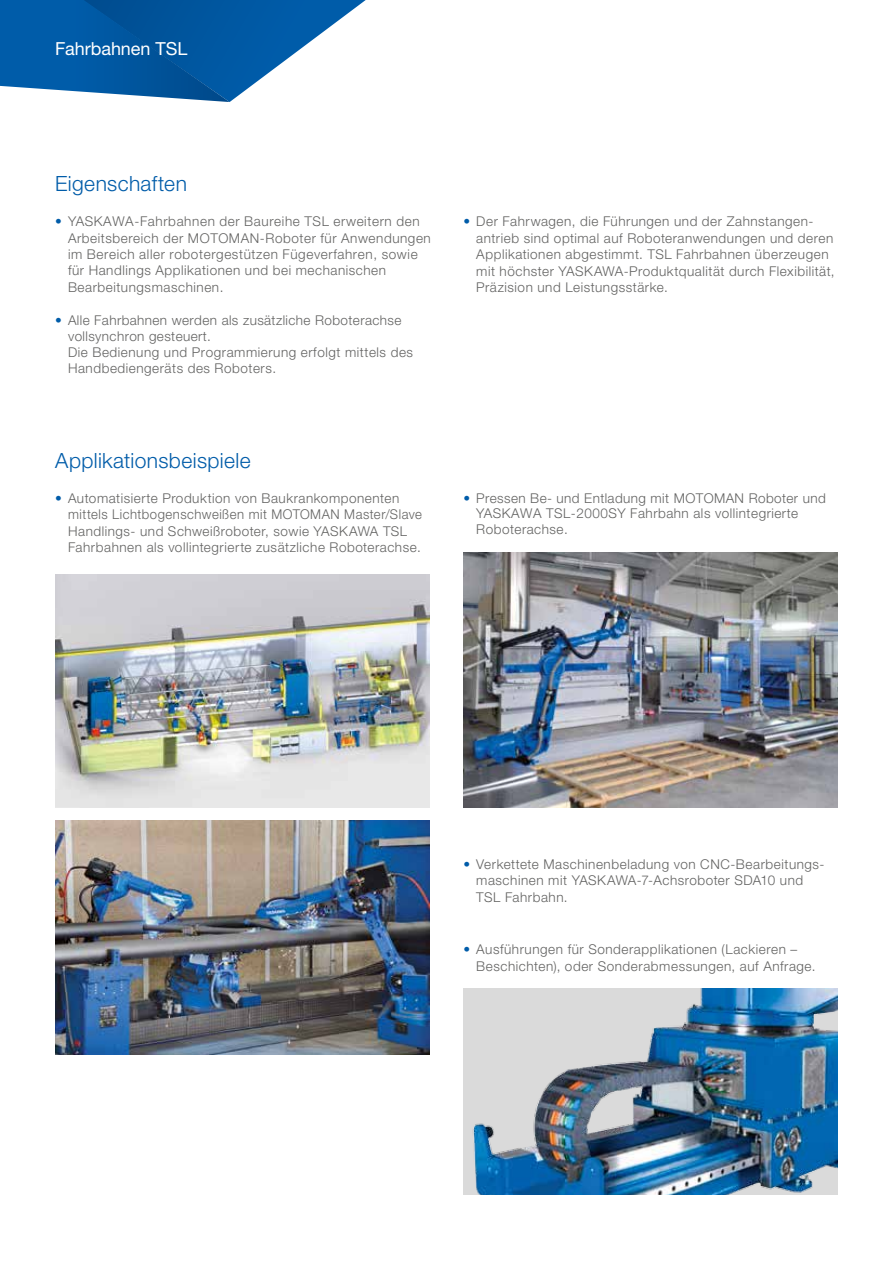
<style>
.page{position:relative;width:893px;height:1263px;background:#fff}
.page>*{position:absolute;margin:0;border:0;box-sizing:border-box;transform-origin:0 0}
.t1{font:300 21px "Helvetica Neue LT Pro";letter-spacing:.02em;color:#005ca9}
.t2{font:18px "Helvetica Neue LT Pro";letter-spacing:-.005em;color:#fff}
.t3{font:300 13.5px/16.5px "Helvetica Neue LT Pro";letter-spacing:.04em;color:#636362}
.s1{font-weight:700;color:#005ca9}
.s2{color:#005ca9}
</style>
<div class="page">
<img style="left:55px;top:574px;width:374px;height:234px">
<img style="left:55px;top:821px;width:374px;height:233px">
<img style="left:463px;top:553px;width:375px;height:255px">
<img style="left:463px;top:989px;width:375px;height:206px">
<svg style="left:0;top:0;width:366px;height:102px"></svg>
<h2 class="t2" style="left:55px;top:38px;width:134px">Fahrbahnen TSL</h2>
<h1 class="t1" style="left:55px;top:171px;width:133px">Eigenschaften</h1>
<p class="t3" style="left:68px;top:213px;width:364px;text-indent:-13px"><span class="s1">•</span> YASKAWA-Fahrbahnen der Baureihe TSL erweitern den Arbeitsbereich der MOTOMAN-Roboter für Anwendungen im Bereich aller robotergestützen Fügeverfahren, sowie für Handlings Applikationen und bei mechanischen Bearbeitungsmaschinen.</p>
<p class="t3" style="left:68px;top:311px;width:347px;text-indent:-13px"><span class="s1">•</span> Alle Fahrbahnen werden als zusätzliche Roboterachse vollsynchron gesteuert.<br>Die Bedienung und Programmierung erfolgt mittels des Handbediengeräts des Roboters.</p>
<h1 class="t1" style="left:55px;top:448px;width:197px">Applikationsbeispiele</h1>
<p class="t3" style="left:68px;top:490px;width:355px;text-indent:-13px"><span class="s2">•</span> Automatisierte Produktion von Baukrankomponenten mittels Lichtbogenschweißen mit MOTOMAN Master/Slave Handlings- und Schweißroboter, sowie YASKAWA TSL Fahrbahnen als vollintegrierte zusätzliche Roboterachse.</p>
<p class="t3" style="left:476px;top:213px;width:360px;text-indent:-13px"><span class="s1">•</span> Der Fahrwagen, die Führungen und der Zahnstangen&shy;antrieb sind optimal auf Roboteranwendungen und deren Applikationen abgestimmt. TSL Fahrbahnen überzeugen mit höchster YASKAWA-Produktqualität durch Flexibilität, Präzision und Leistungsstärke.</p>
<p class="t3" style="left:476px;top:490px;width:351px;line-height:15.5px;text-indent:-13px"><span class="s2">•</span> Pressen Be- und Entladung mit MOTOMAN Roboter und<br>YASKAWA TSL-2000SY Fahrbahn als vollintegrierte<br>Roboterachse.</p>
<p class="t3" style="left:476px;top:856px;width:350px;text-indent:-13px"><span class="s2">•</span> Verkettete Maschinenbeladung von CNC-Bearbeitungs&shy;maschinen mit YASKAWA-7-Achsroboter SDA10 und<br>TSL Fahrbahn.</p>
<p class="t3" style="left:476px;top:941px;width:341px;text-indent:-13px"><span class="s2">•</span> Ausführungen für Sonderapplikationen (Lackieren –<br>Beschichten), oder Sonderabmessungen, auf Anfrage.</p>
</div>
